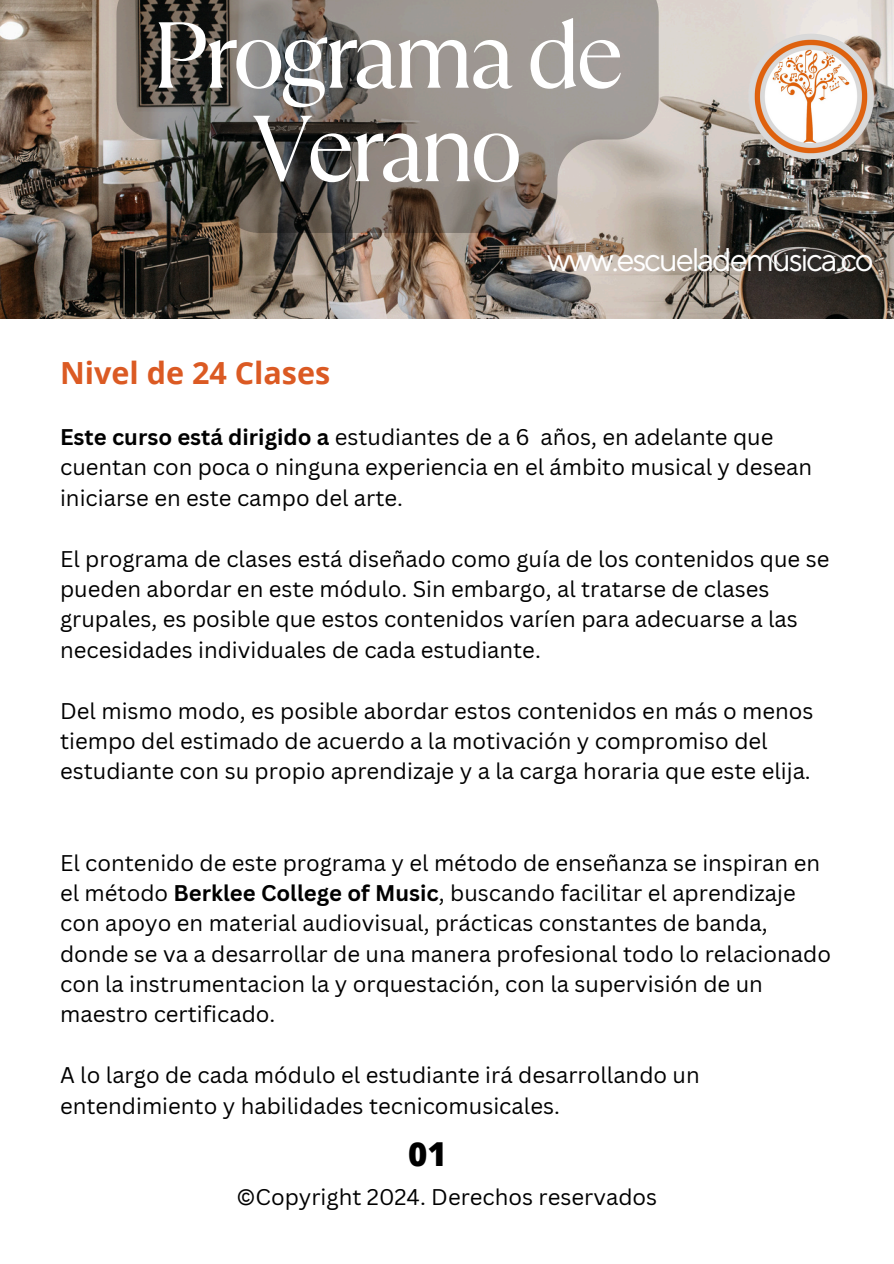
<style>
.page{position:relative;width:894px;height:1264px;background:#fff}
.page>*{position:absolute;margin:0;border:0;box-sizing:border-box;transform-origin:0 0}
.t1{font:93.45px/93.4px "TT Ramillas";letter-spacing:-.065em;color:#fff;text-align:center}
.t2{font:800 33px "Open Sans";color:#000}
.t3{font:32.55px "TT Norms Pro";letter-spacing:-.07em;color:#fff}
.t4{font:700 30.45px "Open Sans";color:#db5a23}
.t5{font:22.05px/30.3px "Canva Sans";color:#000}
.s1{font-weight:700}
</style>
<div class="page">
<img style="left:0;top:0;width:893px;height:318px">
<img style="left:748px;top:34px;width:125px;height:125px;border-radius:50%">
<svg style="left:116px;top:0;width:542px;height:233px;background:#7d7670"></svg>
<h1 class="t1" style="left:151px;top:9px;width:475px">Programa de<br>Verano</h1>
<h2 class="t4" style="left:60px;top:352px;width:272px">Nivel de 24 Clases</h2>
<h3 class="t3" style="left:546px;top:240px;width:328px">www.escuelademusica.co</h3>
<p class="t5" style="left:60px;top:421px;width:753px"><span class="s1">Este curso está dirigido a</span> estudiantes de a 6 años, en adelante que cuentan con poca o ninguna experiencia en el ámbito musical y desean iniciarse en este campo del arte.</p>
<p class="t5" style="left:60px;top:543px;width:770px">El programa de clases está diseñado como guía de los contenidos que se pueden abordar en este módulo. Sin embargo, al tratarse de clases grupales, es posible que estos contenidos varíen para adecuarse a las necesidades individuales de cada estudiante.</p>
<p class="t5" style="left:60px;top:695px;width:754px">Del mismo modo, es posible abordar estos contenidos en más o menos tiempo del estimado de acuerdo a la motivación y compromiso del estudiante con su propio aprendizaje y a la carga horaria que este elija.</p>
<p class="t5" style="left:60px;top:846px;width:772px">El contenido de este programa y el método de enseñanza se inspiran en el método <span class="s1">Berklee College of Music</span>, buscando facilitar el aprendizaje con apoyo en material audiovisual, prácticas constantes de banda, donde se va a desarrollar de una manera profesional todo lo relacionado con la instrumentacion la y orquestación, con la supervisión de un maestro certificado.</p>
<p class="t5" style="left:60px;top:1059px;width:641px">A lo largo de cada módulo el estudiante irá desarrollando un entendimiento y habilidades tecnicomusicales.</p>
<p class="t2" style="left:408px;top:1130px;width:40px">01</p>
<p class="t5" style="left:236px;top:1181px;width:422px">©Copyright 2024. Derechos reservados</p>
</div>
